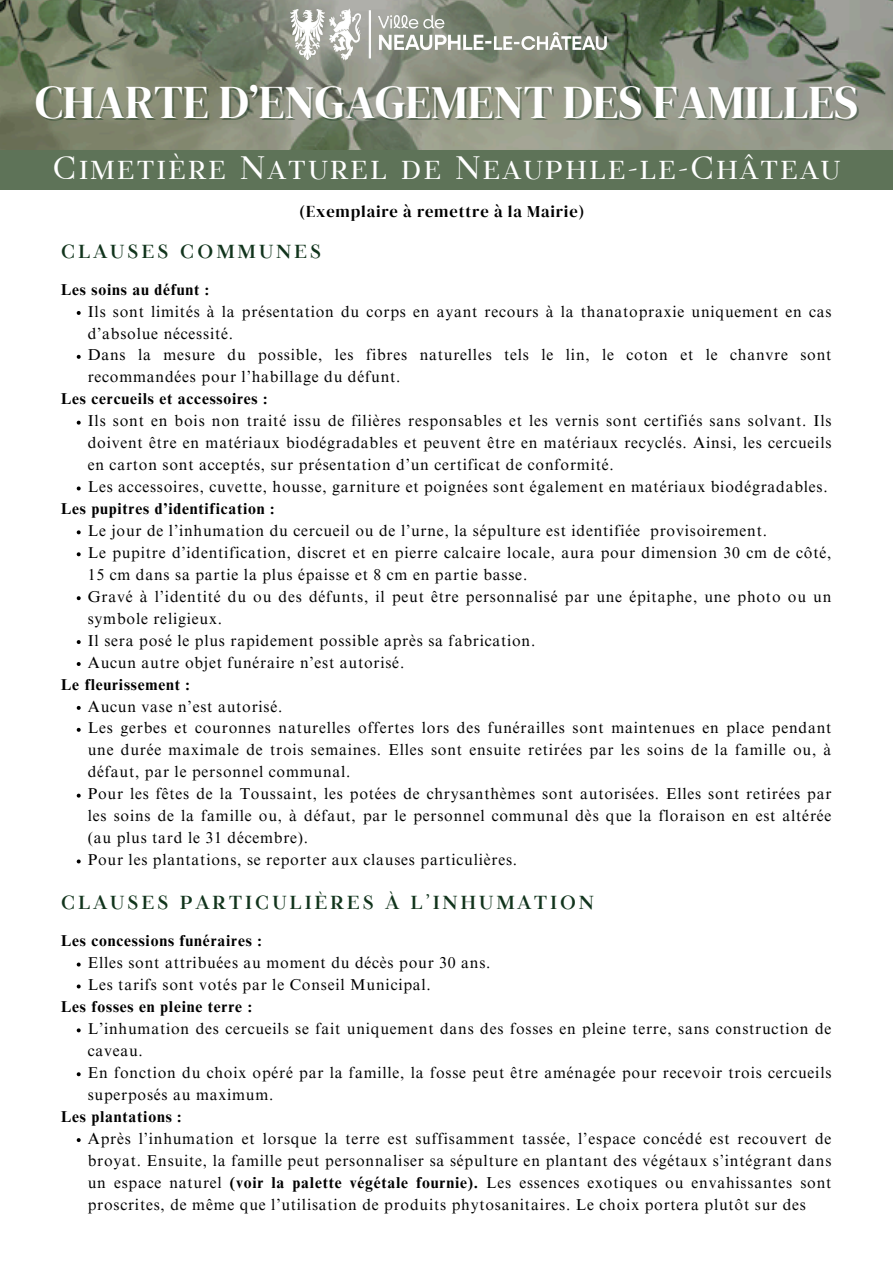
<style>
.page{position:relative;width:893px;height:1263px;background:#fff}
.page>*{position:absolute;margin:0;border:0;box-sizing:border-box;transform-origin:0 0}
.t1{font:46.28px "DM Serif Display";color:#fff}
.t2{font:32.25px "TT Tsars D";letter-spacing:.05em;color:#fff}
.t3{font:700 18.75px "TT Tsars D";letter-spacing:.14em;color:#11341c}
.t4{font:16.5px "DM Serif Display";letter-spacing:.05em;color:#000}
.t5{font:15.75px/21.9px "Times NRMT Pro";letter-spacing:.05em;color:#000}
.t6{font:700 15.75px "Times NRMT Pro";letter-spacing:.05em;color:#000}
.s1{font-weight:700}
</style>
<div class="page">
<div style="left:0;top:149px;width:893px;height:41px;background:#5e7358"></div>
<svg style="left:77px;top:311px;width:4px;height:4px"></svg>
<svg style="left:77px;top:355px;width:4px;height:4px"></svg>
<svg style="left:77px;top:421px;width:4px;height:4px"></svg>
<svg style="left:77px;top:486px;width:4px;height:4px"></svg>
<svg style="left:77px;top:530px;width:4px;height:4px"></svg>
<svg style="left:77px;top:552px;width:4px;height:4px"></svg>
<svg style="left:77px;top:596px;width:4px;height:4px"></svg>
<svg style="left:77px;top:640px;width:4px;height:4px"></svg>
<svg style="left:77px;top:662px;width:4px;height:4px"></svg>
<svg style="left:77px;top:706px;width:4px;height:4px"></svg>
<svg style="left:77px;top:728px;width:4px;height:4px"></svg>
<svg style="left:77px;top:794px;width:4px;height:4px"></svg>
<svg style="left:77px;top:859px;width:4px;height:4px"></svg>
<img style="left:0;top:0;width:893px;height:150px">
<img style="left:279px;top:0;width:335px;height:69px">
<svg style="left:77px;top:962px;width:4px;height:4px"></svg>
<svg style="left:77px;top:984px;width:4px;height:4px"></svg>
<svg style="left:77px;top:1028px;width:4px;height:4px"></svg>
<svg style="left:77px;top:1072px;width:4px;height:4px"></svg>
<svg style="left:77px;top:1138px;width:4px;height:4px"></svg>
<h4 class="t1" style="left:35px;top:70px;width:824px">CHARTE D’ENGAGEMENT DES FAMILLES</h4>
<p class="t2" style="left:52px;top:150px;width:790px">Cimetière Naturel de Neauphle-le-Château</p>
<p class="t4" style="left:299px;top:200px;width:287px">(Exemplaire à remettre à la Mairie)</p>
<p class="t3" style="left:61px;top:241px;width:262px">CLAUSES COMMUNES</p>
<p class="t6" style="left:61px;top:283px;width:150px">Les soins au défunt :</p>
<p class="t5" style="left:88px;top:302px;width:745px">Ils sont limités à la présentation du corps en ayant recours à la thanatopraxie uniquement en cas d’absolue nécessité.</p>
<h1 class="t5" style="left:88px;top:346px;width:745px">Dans la mesure du possible, les fibres naturelles tels le lin, le coton et le chanvre sont recommandées pour l’habillage du défunt.</h1>
<p class="t6" style="left:61px;top:393px;width:208px">Les cercueils et accessoires :</p>
<h2 class="t5" style="left:88px;top:412px;width:745px;text-align:justify">Ils sont en bois non traité issu de filières responsables et les vernis sont certifiés sans solvant. Ils doivent être en matériaux biodégradables et peuvent être en matériaux recyclés. Ainsi, les cercueils en carton sont acceptés, sur présentation d’un certificat de conformité.</h2>
<p class="t5" style="left:88px;top:478px;width:741px">Les accessoires, cuvette, housse, garniture et poignées sont également en matériaux biodégradables.</p>
<h3 class="t6" style="left:61px;top:503px;width:215px">Les pupitres d’identification :</h3>
<h4 class="t5" style="left:88px;top:522px;width:681px">Le jour de l’inhumation du cercueil ou de l’urne, la sépulture est identifiée provisoirement.</h4>
<p class="t5" style="left:88px;top:544px;width:745px">Le pupitre d’identification, discret et en pierre calcaire locale, aura pour dimension 30 cm de côté,<br>15 cm dans sa partie la plus épaisse et 8 cm en partie basse.</p>
<p class="t5" style="left:88px;top:587px;width:745px">Gravé à l’identité du ou des défunts, il peut être personnalisé par une épitaphe, une photo ou un symbole religieux.</p>
<h4 class="t5" style="left:88px;top:631px;width:449px">Il sera posé le plus rapidement possible après sa fabrication.</h4>
<p class="t5" style="left:88px;top:653px;width:318px">Aucun autre objet funéraire n’est autorisé.</p>
<p class="t6" style="left:61px;top:678px;width:130px">Le fleurissement :</p>
<h4 class="t5" style="left:88px;top:697px;width:196px">Aucun vase n’est autorisé.</h4>
<p class="t5" style="left:88px;top:719px;width:745px;text-align:justify">Les gerbes et couronnes naturelles offertes lors des funérailles sont maintenues en place pendant une durée maximale de trois semaines. Elles sont ensuite retirées par les soins de la famille ou, à défaut, par le personnel communal.</p>
<p class="t5" style="left:88px;top:785px;width:745px;text-align:justify">Pour les fêtes de la Toussaint, les potées de chrysanthèmes sont autorisées. Elles sont retirées par les soins de la famille ou, à défaut, par le personnel communal dès que la floraison en est altérée (au plus tard le 31 décembre).</p>
<p class="t5" style="left:88px;top:851px;width:431px">Pour les plantations, se reporter aux clauses particulières.</p>
<p class="t3" style="left:61px;top:892px;width:535px">CLAUSES PARTICULIÈRES À L’INHUMATION</p>
<h4 class="t6" style="left:61px;top:935px;width:202px">Les concessions funéraires :</h4>
<p class="t5" style="left:88px;top:954px;width:404px">Elles sont attribuées au moment du décès pour 30 ans.</p>
<p class="t5" style="left:88px;top:976px;width:345px">Les tarifs sont votés par le Conseil Municipal.</p>
<p class="t6" style="left:61px;top:1001px;width:192px">Les fosses en pleine terre :</p>
<p class="t5" style="left:88px;top:1020px;width:745px">L’inhumation des cercueils se fait uniquement dans des fosses en pleine terre, sans construction de caveau.</p>
<h3 class="t5" style="left:88px;top:1063px;width:745px">En fonction du choix opéré par la famille, la fosse peut être aménagée pour recevoir trois cercueils superposés au maximum.</h3>
<h4 class="t6" style="left:61px;top:1110px;width:122px">Les plantations :</h4>
<p class="t5" style="left:88px;top:1129px;width:745px;text-align:justify">Après l’inhumation et lorsque la terre est suffisamment tassée, l’espace concédé est recouvert de broyat. Ensuite, la famille peut personnaliser sa sépulture en plantant des végétaux s’intégrant dans un espace naturel <span class="s1">(voir la palette végétale fournie).</span> Les essences exotiques ou envahissantes sont proscrites, de même que l’utilisation de produits phytosanitaires. Le choix portera plutôt sur des</p>
</div>
